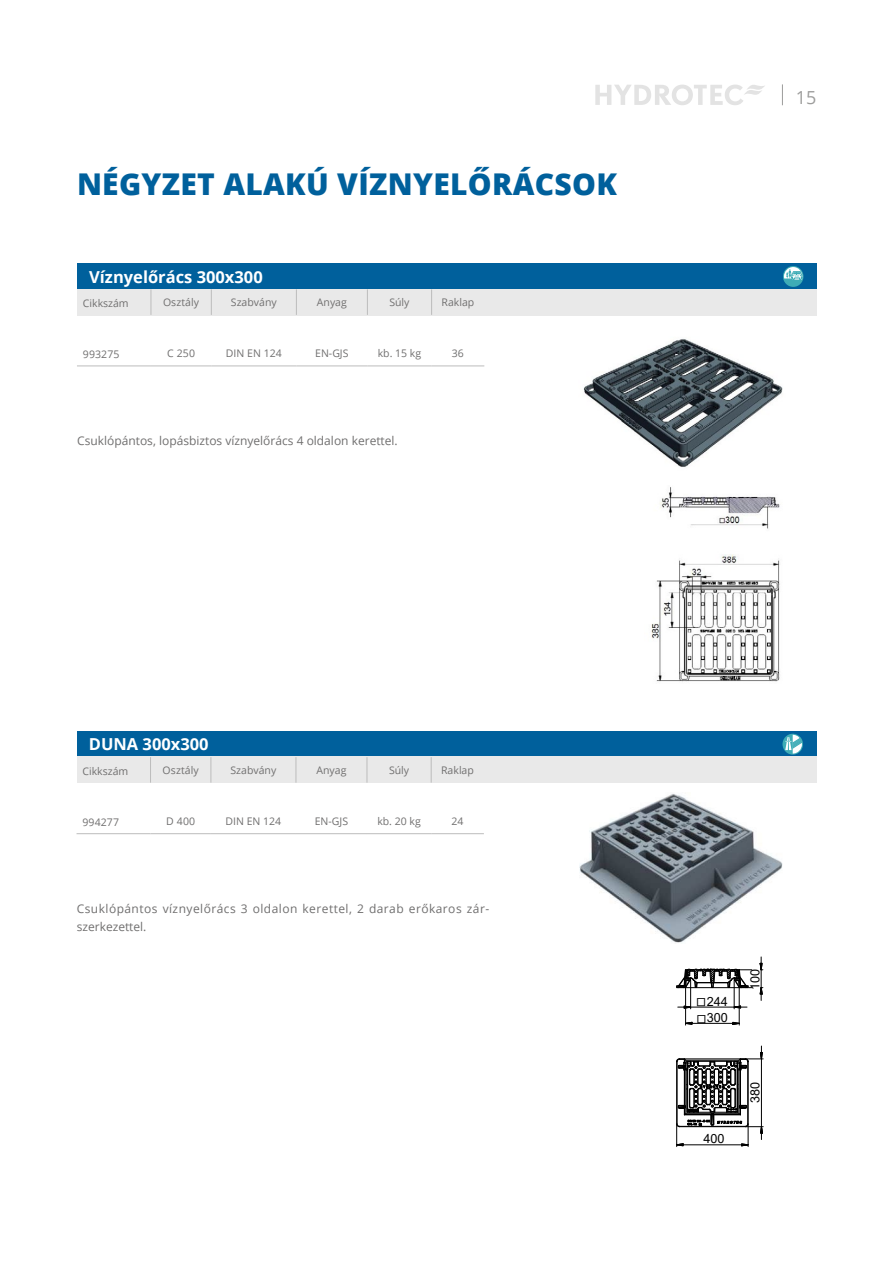
<style>
.page{position:relative;width:893px;height:1263px;background:#fff}
.page>*{position:absolute;margin:0;border:0;box-sizing:border-box;transform-origin:0 0}
.t1{font:800 30px "Open Sans";letter-spacing:.01em;color:#00609c}
.t2{font:18px "Open Sans";color:#9d9d9c}
.t3{font:700 16.5px "Open Sans";color:#fff}
.t4{font:12.6px/16.2px "Arial";color:#000}
.t5{font:12px/18px "Open Sans";letter-spacing:.04em;color:#706f6f}
.t6{font:12px "Open Sans";color:#706f6f}
.t7{font:10.5px "Open Sans";color:#706f6f}
</style>
<div class="page">
<svg style="left:595px;top:84px;width:170px;height:21px"></svg>
<svg style="left:782px;top:84px;width:1px;height:21px"></svg>
<div style="left:77px;top:264px;width:740px;height:25px;background:#00609c"></div>
<div style="left:77px;top:289px;width:740px;height:26px;background:#e9e9e9"></div>
<hr style="left:77px;top:366px;width:74px;height:1px;background:#bcbcbc">
<hr style="left:151px;top:366px;width:60px;height:1px;background:#bcbcbc">
<hr style="left:211px;top:366px;width:85px;height:1px;background:#bcbcbc">
<hr style="left:296px;top:366px;width:71px;height:1px;background:#bcbcbc">
<hr style="left:367px;top:366px;width:65px;height:1px;background:#bcbcbc">
<hr style="left:432px;top:366px;width:52px;height:1px;background:#bcbcbc">
<svg style="left:151px;top:289px;width:1px;height:26px"></svg>
<svg style="left:211px;top:289px;width:1px;height:26px"></svg>
<svg style="left:296px;top:289px;width:1px;height:26px"></svg>
<svg style="left:367px;top:289px;width:1px;height:26px"></svg>
<svg style="left:431px;top:289px;width:1px;height:26px"></svg>
<div style="left:783px;top:266px;width:20px;height:21px;background:#3eacb6;border-radius:50%"></div>
<svg style="left:784px;top:267px;width:18px;height:13px"></svg>
<img style="left:651px;top:487px;width:129px;height:195px">
<img style="left:583px;top:339px;width:200px;height:128px">
<div style="left:77px;top:731px;width:739px;height:26px;background:#00609c"></div>
<div style="left:77px;top:757px;width:739px;height:26px;background:#e9e9e9"></div>
<hr style="left:77px;top:833px;width:74px;height:1px;background:#bcbcbc">
<hr style="left:151px;top:833px;width:60px;height:1px;background:#bcbcbc">
<hr style="left:211px;top:833px;width:85px;height:1px;background:#bcbcbc">
<hr style="left:296px;top:833px;width:71px;height:1px;background:#bcbcbc">
<hr style="left:367px;top:833px;width:64px;height:1px;background:#bcbcbc">
<hr style="left:431px;top:833px;width:53px;height:1px;background:#bcbcbc">
<svg style="left:150px;top:757px;width:1px;height:26px"></svg>
<svg style="left:211px;top:757px;width:1px;height:26px"></svg>
<svg style="left:296px;top:757px;width:1px;height:26px"></svg>
<svg style="left:367px;top:757px;width:1px;height:26px"></svg>
<svg style="left:431px;top:757px;width:1px;height:26px"></svg>
<svg style="left:782px;top:734px;width:21px;height:21px"></svg>
<svg style="left:785px;top:735px;width:18px;height:18px"></svg>
<img style="left:580px;top:794px;width:203px;height:149px">
<svg style="left:676px;top:956px;width:88px;height:191px"></svg>
<h1 class="t1" style="left:77px;top:162px;width:541px">NÉGYZET ALAKÚ VÍZNYELŐRÁCSOK</h1>
<h3 class="t3" style="left:89px;top:265px;width:175px">Víznyelőrács 300x300</h3>
<p class="t7" style="left:83px;top:296px;width:47px">Cikkszám</p>
<p class="t7" style="left:163px;top:295px;width:38px">Osztály</p>
<p class="t7" style="left:231px;top:295px;width:47px">Szabvány</p>
<p class="t7" style="left:317px;top:295px;width:31px">Anyag</p>
<p class="t7" style="left:389px;top:295px;width:22px">Súly</p>
<p class="t7" style="left:442px;top:295px;width:34px">Raklap</p>
<p class="t7" style="left:83px;top:347px;width:38px">993275</p>
<p class="t7" style="left:167px;top:346px;width:29px">C 250</p>
<p class="t7" style="left:226px;top:346px;width:57px">DIN EN 124</p>
<p class="t7" style="left:315px;top:346px;width:35px">EN-GJS</p>
<p class="t7" style="left:378px;top:346px;width:45px">kb. 15 kg</p>
<p class="t7" style="left:452px;top:346px;width:14px">36</p>
<p class="t6" style="left:77px;top:433px;width:322px">Csuklópántos, lopásbiztos víznyelőrács 4 oldalon kerettel.</p>
<h2 class="t2" style="left:796px;top:86px;width:22px">15</h2>
<h3 class="t3" style="left:89px;top:733px;width:121px">DUNA 300x300</h3>
<p class="t7" style="left:82px;top:764px;width:47px">Cikkszám</p>
<p class="t7" style="left:163px;top:763px;width:38px">Osztály</p>
<p class="t7" style="left:231px;top:763px;width:47px">Szabvány</p>
<p class="t7" style="left:316px;top:763px;width:31px">Anyag</p>
<p class="t7" style="left:389px;top:763px;width:22px">Súly</p>
<p class="t7" style="left:441px;top:763px;width:34px">Raklap</p>
<p class="t7" style="left:82px;top:815px;width:38px">994277</p>
<p class="t7" style="left:166px;top:814px;width:30px">D 400</p>
<p class="t7" style="left:226px;top:814px;width:57px">DIN EN 124</p>
<p class="t7" style="left:315px;top:814px;width:35px">EN-GJS</p>
<p class="t7" style="left:377px;top:814px;width:45px">kb. 20 kg</p>
<p class="t7" style="left:452px;top:814px;width:14px">24</p>
<p class="t5" style="left:77px;top:899px;width:414px">Csuklópántos víznyelőrács 3 oldalon kerettel, 2 darab erőkaros zár&shy;szerkezettel.</p>
<p class="t4" style="left:707px;top:993px;width:23px">244<br>300</p>
<p class="t4" style="left:747px;top:990px;width:23px;rotate:-90deg">100</p>
<p class="t4" style="left:703px;top:1131px;width:23px">400</p>
<p class="t4" style="left:747px;top:1103px;width:23px;rotate:-90deg">380</p>
</div>
